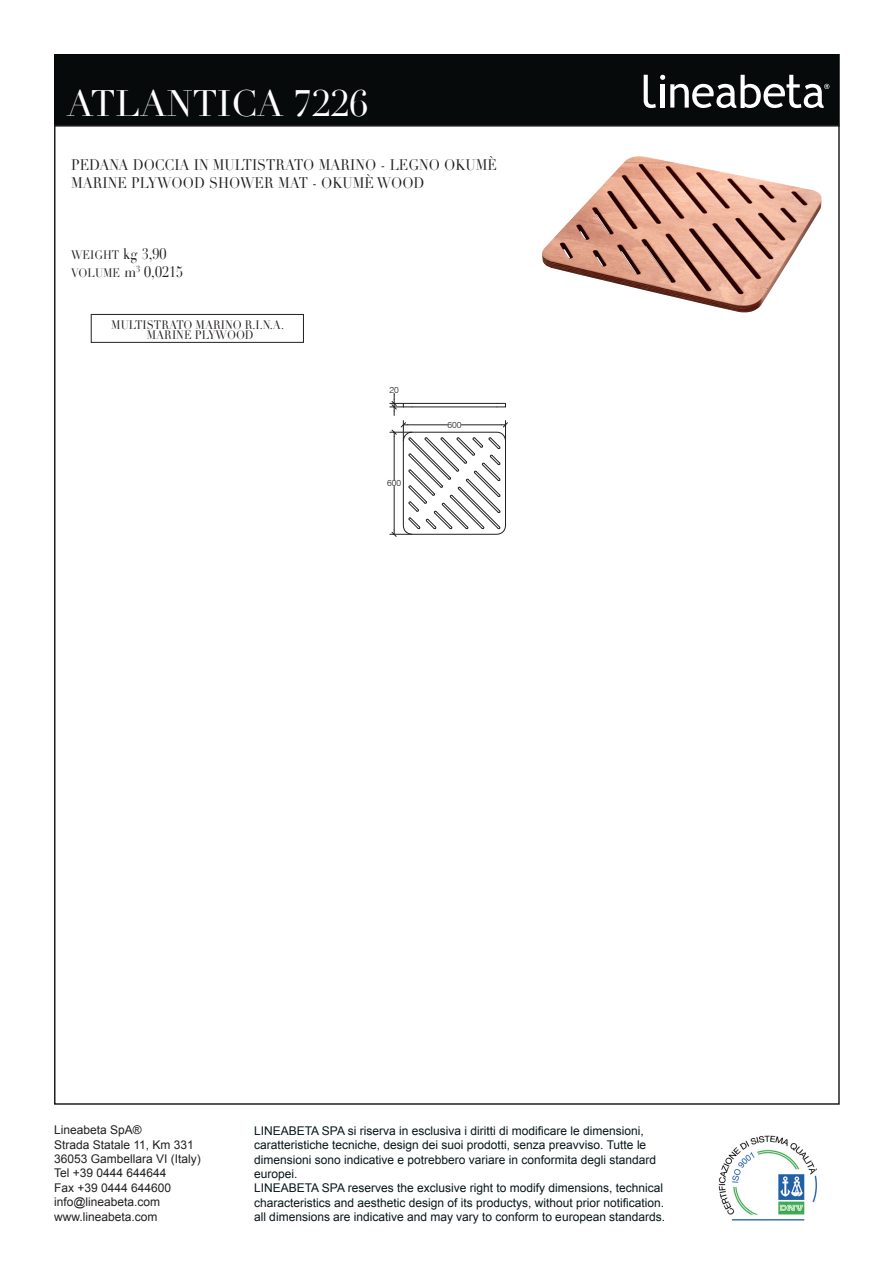
<style>
.page{position:relative;width:893px;height:1263px;background:#fff}
.page>*{position:absolute;margin:0;border:0;box-sizing:border-box;transform-origin:0 0}
.t1{font:36px "Didot";color:#fff}
.t2{font:15px/18px "Didot";color:#231f20;scale:.9 1}
.t3{font:12px/14.4px "Arial";color:#07161a}
.t4{font:12px/14.4px "Arial";color:#231f20}
.t5{font:12px/18px "Didot";color:#231f20;scale:.9 1}
.t6{font:300 8.85px "Swiss 721 BT";color:#231f20}
.s1{font-size:15px}
</style>
<div class="page">
<div style="left:54px;top:54px;width:786px;height:72px;background:#070a0a"></div>
<svg style="left:644px;top:75px;width:185px;height:33px"></svg>
<img style="left:718px;top:1135px;width:99px;height:86px">
<img style="left:542px;top:156px;width:280px;height:157px">
<div style="left:91px;top:314px;width:213px;height:29px;border:1px solid #231f20"></div>
<svg style="left:496px;top:403px;width:10px;height:5px"></svg>
<hr style="left:412px;top:403px;width:85px;height:1px;background:#231f20">
<hr style="left:412px;top:407px;width:85px;height:1px;background:#231f20">
<svg style="left:390px;top:393px;width:22px;height:22px"></svg>
<svg style="left:390px;top:421px;width:118px;height:116px"></svg>
<h1 class="t1" style="left:67px;top:82px;width:303px">ATLANTICA 7226</h1>
<p class="t2" style="left:71px;top:156px;width:475px;text-indent:123px">IN MULTI STRAT O MARIN O - LEGNO OKUMÈ<br>MARINE PLYWOOD SHOWER MAT - OKUMÈ WOOD</p>
<p class="t2" style="left:71px;top:156px;width:44px">PEDANA</p>
<p class="t2" style="left:133px;top:156px;width:36px">DOCCIA</p>
<p class="t5" style="left:71px;top:246px;width:108px">WEIGHT <span class="s1">KG 3,90<br></span>VOLUME</p>
<p class="t2" style="left:124px;top:263px;width:67px">M<sup>3</sup> 0,0215</p>
<p class="t5" style="left:147px;top:320px;width:154px;line-height:10.5px;text-indent:-36px">MULTIS TRATO MARINO R.I.N.A.<br>MARINE PLYWOOD</p>
<p class="t6" style="left:389px;top:385px;width:11px">20</p>
<p class="t6" style="left:387px;top:478px;width:16px">600</p>
<p class="t6" style="left:447px;top:419px;width:16px">600</p>
<p class="t4" style="left:54px;top:1123px;width:148px">Lineabeta SpA®<br>Strada Statale 11, Km 331<br>36053 Gambellara VI (Italy)<br>Tel +39 0444 644644<br>Fax +39 0444 644600 info@lineabeta.com www.lineabeta.com</p>
<p class="t3" style="left:254px;top:1123px;width:413px">LINEABETA SPA si riserva in esclusiva i diritti di modificare le dimensioni, caratteristiche tecniche, design dei suoi prodotti, senza preavviso. Tutte le dimensioni sono indicative e potrebbero variare in conformita degli standard europei.<br>LINEABETA SPA reserves the exclusive right to modify dimensions, technical characteristics and aesthetic design of its productys, without prior notification. all dimensions are indicative and may vary to conform to european standards.</p>
</div>
